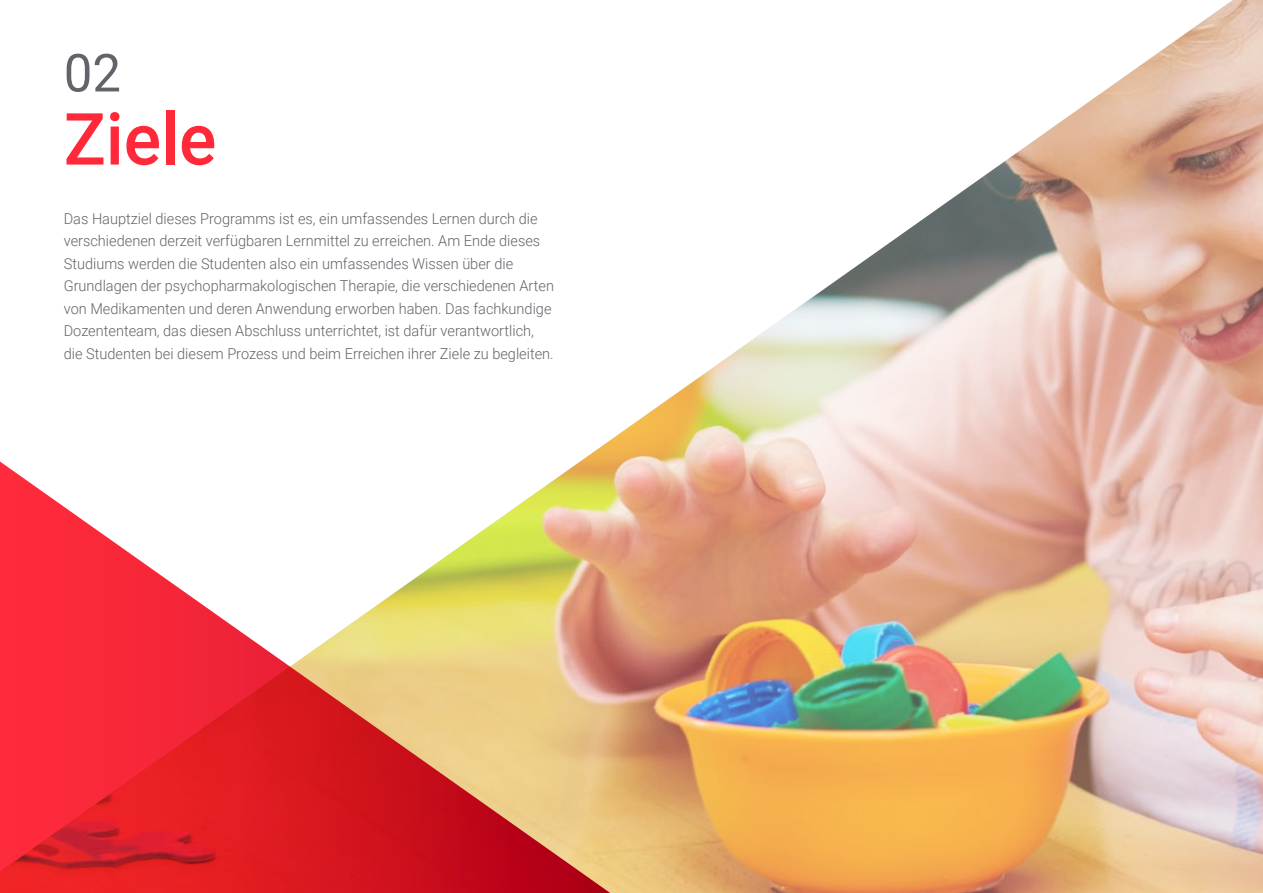
<style>
.page{position:relative;width:1263px;height:893px;background:#fff}
.page>*{position:absolute;margin:0;border:0;box-sizing:border-box;transform-origin:0 0}
.t1{font:500 72px "Roboto";color:#ff293a}
.t2{font:52.5px "Roboto";color:#61646a}
.t3{font:300 15px/22.5px "Roboto";color:#61646a}
</style>
<div class="page">
<img style="left:602px;top:0;width:661px;height:893px">
<svg style="left:0;top:446px;width:640px;height:447px"></svg>
<h2 class="t2" style="left:64px;top:36px;width:59px">02</h2>
<h1 class="t1" style="left:64px;top:89px;width:154px">Ziele</h1>
<p class="t3" style="left:64px;top:207px;width:492px">Das Hauptziel dieses Programms ist es, ein umfassendes Lernen durch die verschiedenen derzeit verfügbaren Lernmittel zu erreichen. Am Ende dieses Studiums werden die Studenten also ein umfassendes Wissen über die Grundlagen der psychopharmakologischen Therapie, die verschiedenen Arten von Medikamenten und deren Anwendung erworben haben. Das fachkundige Dozententeam, das diesen Abschluss unterrichtet, ist dafür verantwortlich, die Studenten bei diesem Prozess und beim Erreichen ihrer Ziele zu begleiten.</p>
</div>
